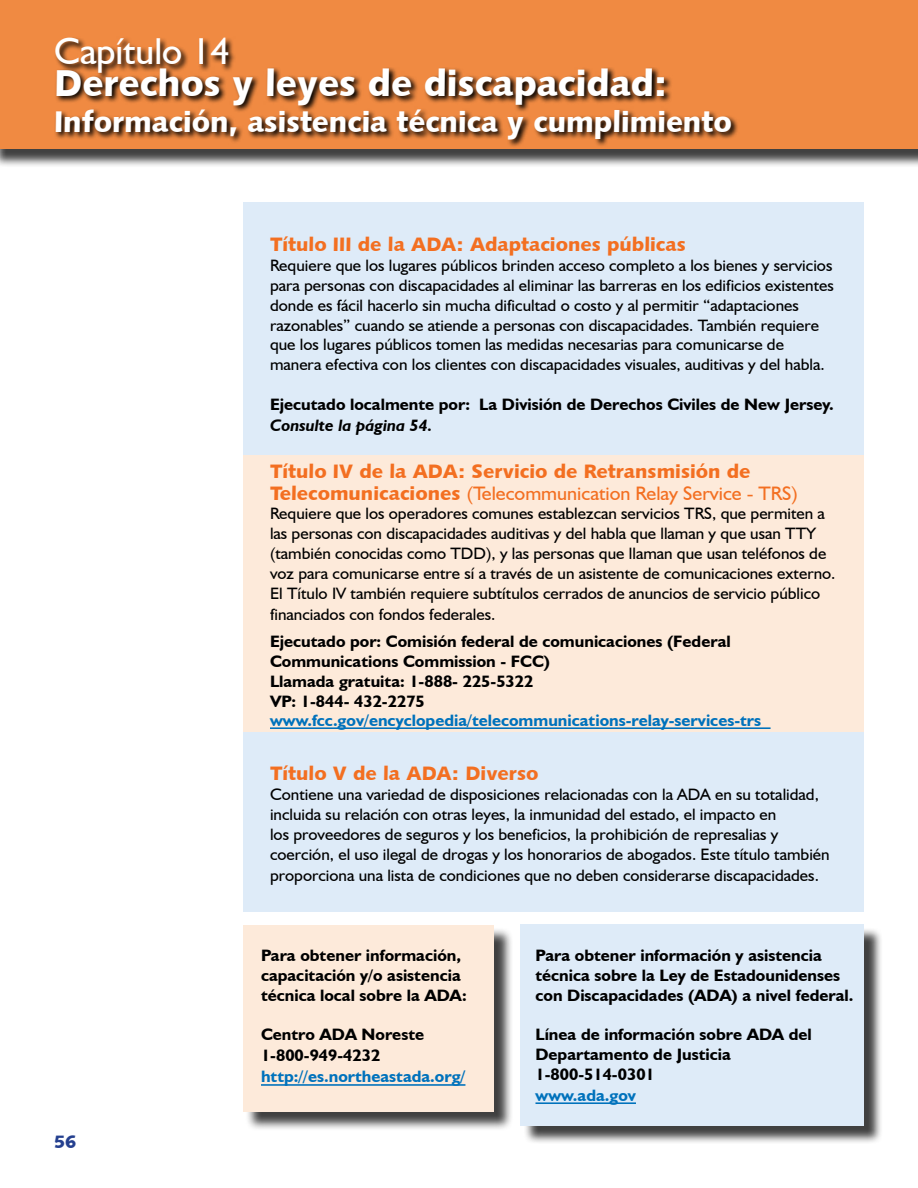
<style>
.page{position:relative;width:918px;height:1188px;background:#fff}
.page>*{position:absolute;margin:0;border:0;box-sizing:border-box;transform-origin:0 0}
.t1{font:37.5px "Humanist 531 BT Black A";color:#fff}
.t2{font:37.5px "Humanst 521 BT";color:#fff}
.t3{font:30px "Humanist 531 BT Black A";color:#fff}
.t4{font:19.5px "Humanist 531 BT Black A";color:#f36f21}
.t5{font:19.5px "Humanst 521 BT";color:#f36f21}
.t6{font:18px "Humanist 531 BT Black A";color:#25408f}
.t7{font:16.5px/19.8px "Humanst 521 BT";color:#000}
.t8{font:700 16.5px/19.8px "Humanst 521 BT";color:#000}
.t9{font:700 16.5px "Humanst 521 BT";color:#0072bc}
.t10{font:italic 700 16.5px "Humanist 521 BT";color:#000}
.s1{font-family:"Humanist 531 BT Black A"}
</style>
<div class="page">
<div style="left:0;top:0;width:918px;height:168px;background:#000;opacity:.75"></div>
<div style="left:0;top:0;width:918px;height:149px;background:#f08a42"></div>
<div style="left:523px;top:927px;width:360px;height:218px;background:#000;opacity:.75"></div>
<div style="left:521px;top:925px;width:343px;height:201px;background:#deebf8"></div>
<div style="left:245px;top:927px;width:269px;height:204px;background:#000;opacity:.75"></div>
<div style="left:243px;top:925px;width:251px;height:187px;background:#fdeada"></div>
<div style="left:243px;top:202px;width:621px;height:254px;background:#deebf8"></div>
<div style="left:243px;top:732px;width:621px;height:180px;background:#deebf8"></div>
<div style="left:243px;top:456px;width:621px;height:276px;background:#fdeada"></div>
<hr style="left:270px;top:727px;width:501px;height:2px;background:#0072bc">
<hr style="left:261px;top:1084px;width:204px;height:2px;background:#0072bc">
<hr style="left:536px;top:1102px;width:100px;height:2px;background:#0072bc">
<svg style="left:55px;top:37px;width:180px;height:30px"></svg>
<svg style="left:55px;top:67px;width:683px;height:79px"></svg>
<h1 class="t2" style="left:54px;top:28px;width:177px">Capítulo 14</h1>
<h1 class="t1" style="left:54px;top:59px;width:615px">Derechos y leyes de discapacidad:</h1>
<h2 class="t3" style="left:54px;top:103px;width:679px">Información, asistencia técnica y cumplimiento</h2>
<p class="t4" style="left:270px;top:232px;width:417px">Título III de la ADA: Adaptaciones públicas</p>
<p class="t7" style="left:270px;top:255px;width:565px">Requiere que los lugares públicos brinden acceso completo a los bienes y servicios para personas con discapacidades al eliminar las barreras en los edificios existentes donde es fácil hacerlo sin mucha dificultad o costo y al permitir “adaptaciones razonables” cuando se atiende a personas con discapacidades. También requiere que los lugares públicos tomen las medidas necesarias para comunicarse de manera efectiva con los clientes con discapacidades visuales, auditivas y del habla.</p>
<p class="t8" style="left:270px;top:394px;width:565px">Ejecutado localmente por: La División de Derechos Civiles de New Jersey.</p>
<p class="t10" style="left:270px;top:416px;width:164px">Consulte la página 54.</p>
<p class="t4" style="left:270px;top:459px;width:482px">Título IV de la ADA: Servicio de Retransmisión de</p>
<p class="t5" style="left:270px;top:481px;width:529px"><span class="s1">Telecomunicaciones</span> (Telecommunication Relay Service - TRS)</p>
<p class="t7" style="left:270px;top:504px;width:567px">Requiere que los operadores comunes establezcan servicios TRS, que permiten a las personas con discapacidades auditivas y del habla que llaman y que usan TTY (también conocidas como TDD), y las personas que llaman que usan teléfonos de voz para comunicarse entre sí a través de un asistente de comunicaciones externo.<br>El Título IV también requiere subtítulos cerrados de anuncios de servicio público</p>
<p class="t7" style="left:270px;top:604px;width:227px">financiados con fondos federales.</p>
<p class="t8" style="left:270px;top:631px;width:462px">Ejecutado por: Comisión federal de comunicaciones (Federal Communications Commission - FCC)<br>Llamada gratuita: 1-888- 225-5322<br>VP: 1-844- 432-2275</p>
<p class="t9" style="left:270px;top:710px;width:493px">www.fcc.gov/encyclopedia/telecommunications-relay-services-trs</p>
<p class="t4" style="left:270px;top:761px;width:270px">Título V de la ADA: Diverso</p>
<p class="t7" style="left:270px;top:784px;width:561px">Contiene una variedad de disposiciones relacionadas con la ADA en su totalidad, incluida su relación con otras leyes, la inmunidad del estado, el impacto en<br>los proveedores de seguros y los beneficios, la prohibición de represalias y coerción, el uso ilegal de drogas y los honorarios de abogados. Este título también</p>
<p class="t7" style="left:270px;top:865px;width:550px">proporciona una lista de condiciones que no deben considerarse discapacidades.</p>
<p class="t6" style="left:54px;top:1130px;width:24px">56</p>
<p class="t8" style="left:261px;top:945px;width:207px">Para obtener información, capacitación y/o asistencia técnica local sobre la ADA:</p>
<p class="t8" style="left:261px;top:1024px;width:165px;line-height:20.7px">Centro ADA Noreste<br>1-800-949-4232</p>
<p class="t9" style="left:261px;top:1066px;width:206px">http://es.northeastada.org/</p>
<p class="t8" style="left:536px;top:945px;width:319px">Para obtener información y asistencia técnica sobre la Ley de Estadounidenses con Discapacidades (ADA) a nivel federal.</p>
<p class="t8" style="left:536px;top:1024px;width:278px">Línea de información sobre ADA del<br>Departamento de Justicia<br>1-800-514-0301</p>
<p class="t9" style="left:536px;top:1085px;width:102px">www.ada.gov</p>
</div>
